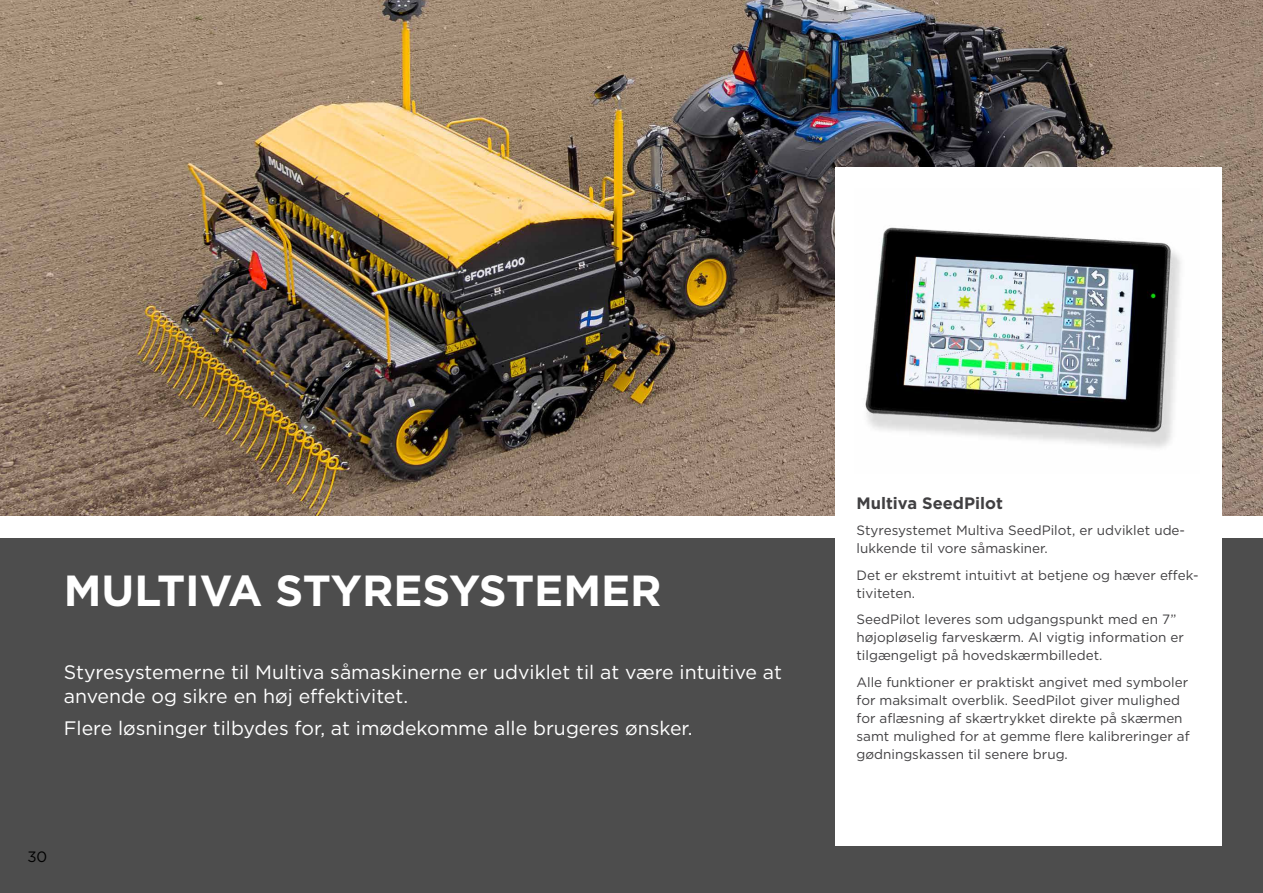
<style>
.page{position:relative;width:1263px;height:893px;background:#fff}
.page>*{position:absolute;margin:0;border:0;box-sizing:border-box;transform-origin:0 0}
.t1{font:700 43.5px "Gotham";color:#fff}
.t2{font:19.5px/24px "Gotham";color:#fff}
.t3{font:700 16.5px "Gotham";color:#414042}
.t4{font:15px "Gotham";color:#000}
.t5{font:13.5px/18px "Gotham";color:#414042}
</style>
<div class="page">
<img style="left:0;top:0;width:1263px;height:516px">
<div style="left:0;top:539px;width:1263px;height:354px;background:#4d4d4d"></div>
<div style="left:835px;top:167px;width:387px;height:678px;background:#fff"></div>
<img style="left:865px;top:227px;width:316px;height:221px">
<h1 class="t1" style="left:64px;top:561px;width:599px">MULTIVA STYRESYSTEMER</h1>
<h2 class="t2" style="left:64px;top:660px;width:720px">Styresystemerne til Multiva såmaskinerne er udviklet til at være intuitive at anvende og sikre en høj effektivitet.</h2>
<h2 class="t2" style="left:64px;top:716px;width:630px">Flere løsninger tilbydes for, at imødekomme alle brugeres ønsker.</h2>
<p class="t4" style="left:27px;top:847px;width:21px">30</p>
<p class="t3" style="left:856px;top:492px;width:148px">Multiva SeedPilot</p>
<p class="t5" style="left:856px;top:521px;width:330px">Styresystemet Multiva SeedPilot, er udviklet ude&shy;lukkende til vore såmaskiner.</p>
<p class="t5" style="left:856px;top:565px;width:344px">Det er ekstremt intuitivt at betjene og hæver effek&shy;tiviteten.</p>
<p class="t5" style="left:856px;top:610px;width:329px">SeedPilot leveres som udgangspunkt med en 7” højopløselig farveskærm. Al vigtig information er tilgængeligt på hovedskærmbilledet.</p>
<p class="t5" style="left:856px;top:672px;width:335px">Alle funktioner er praktiskt angivet med symboler for maksimalt overblik. SeedPilot giver mulighed for aflæsning af skærtrykket direkte på skærmen samt mulighed for at gemme flere kalibreringer af gødningskassen til senere brug.</p>
</div>
